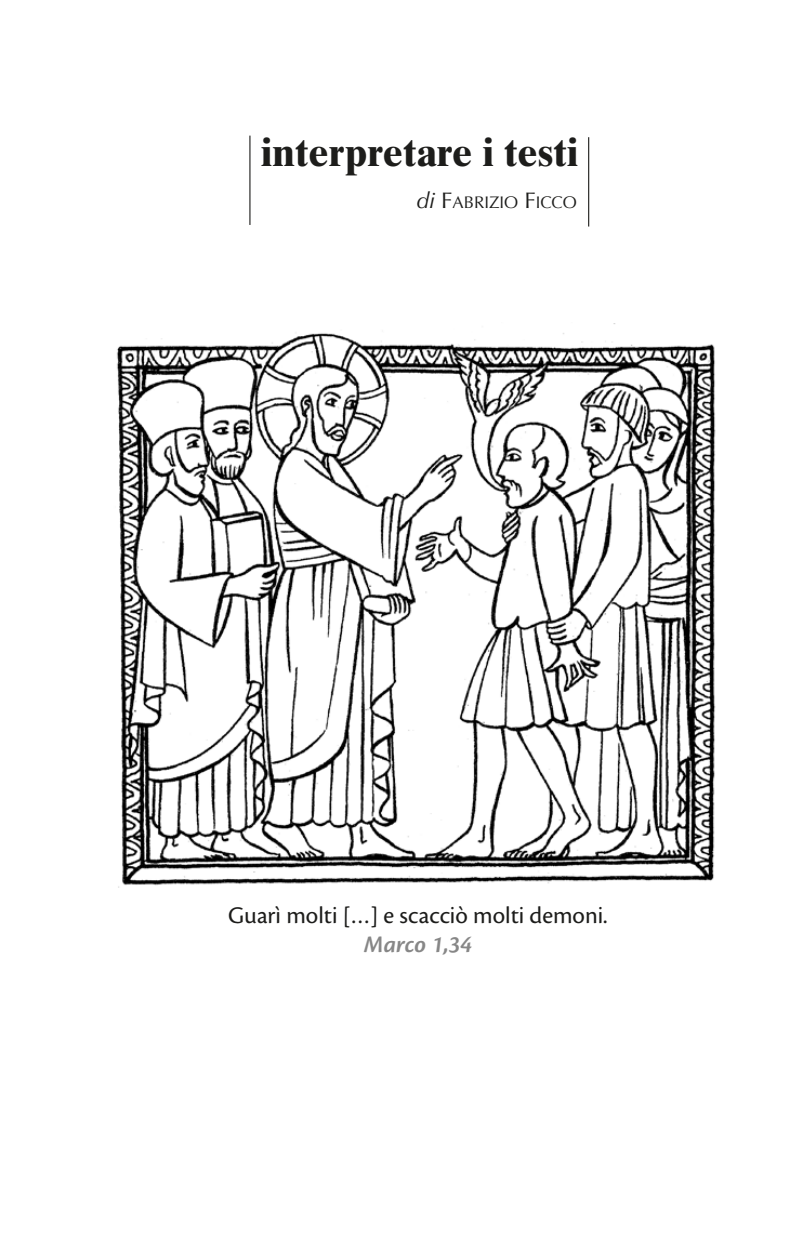
<style>
.page{position:relative;width:804px;height:1238px;background:#fff}
.page>*{position:absolute;margin:0;border:0;box-sizing:border-box;transform-origin:0 0}
.t1{font:700 40.5px "Times Ten";color:#1d1d1b}
.t2{font:24.75px "Cronos Pro";color:#1d1d1b}
.t3{font:italic 600 24.75px "Cronos Pro";color:#878787}
.t4{font:16.88px "Optima";color:#1d1d1b}
.s1{font-style:italic;font-size:22.5px}
.s2{font-size:22.5px}
</style>
<div class="page">
<hr style="left:249px;top:136px;width:1px;height:89px;background:#1d1d1b">
<hr style="left:588px;top:137px;width:1px;height:89px;background:#1d1d1b">
<img style="left:116px;top:323px;width:600px;height:565px">
<h1 class="t1" style="left:261px;top:128px;width:318px">interpretare i testi</h1>
<p class="t4" style="left:416px;top:193px;width:162px"><span class="s1">di</span> <span class="s2">F</span>ABRIZIO <span class="s2">F</span>ICCO</p>
<p class="t2" style="left:228px;top:900px;width:381px">Guarì molti […] e scacciò molti demoni.</p>
<p class="t3" style="left:364px;top:930px;width:110px">Marco 1,34</p>
</div>
